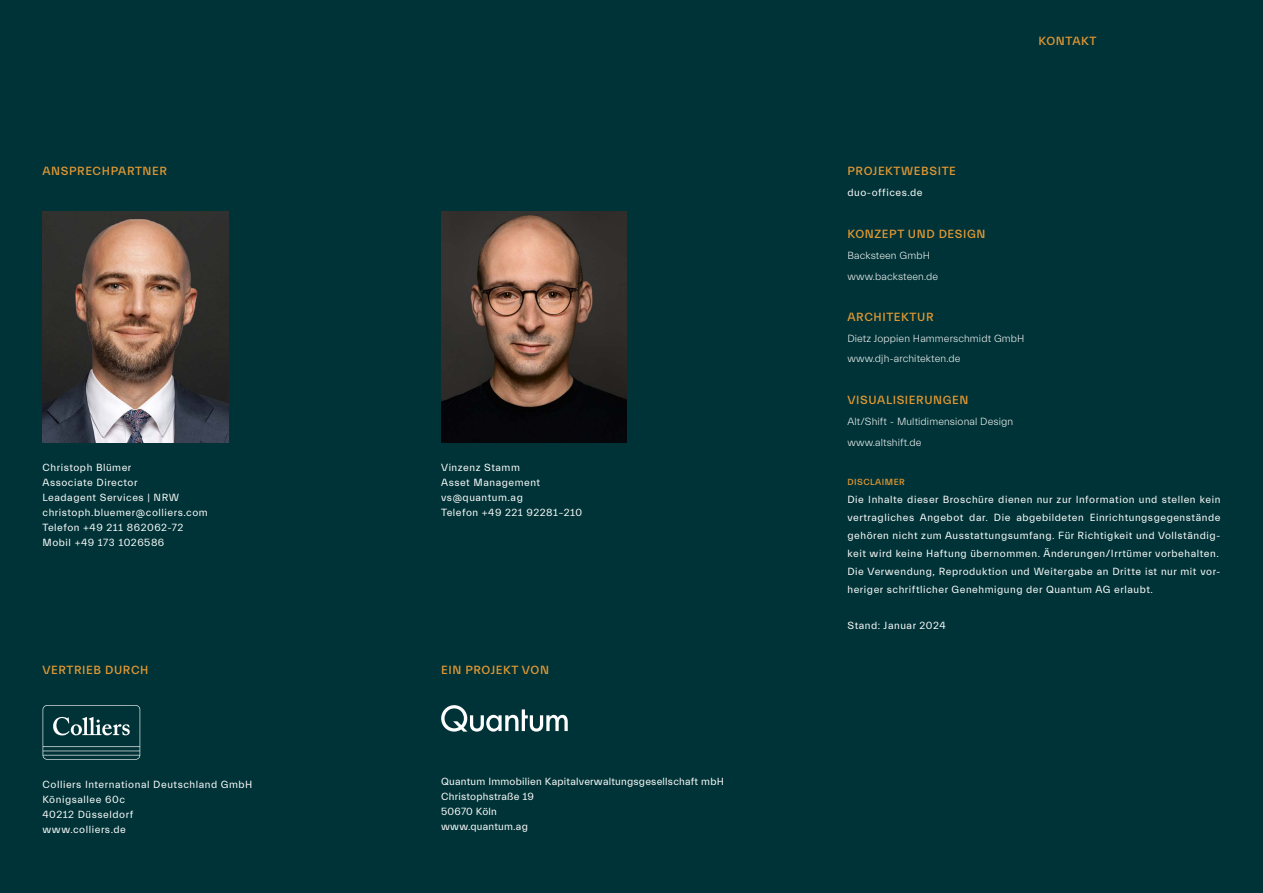
<style>
.page{position:relative;width:1263px;height:893px;background:#003337}
.page>*{position:absolute;margin:0;border:0;box-sizing:border-box;transform-origin:0 0}
.t1{font:500 12px "Everett";letter-spacing:.05em;color:#e09733}
.t2{font:10.5px/15px "Everett";letter-spacing:.05em;color:#fff}
.t3{font:300 10.5px/20.2px "Everett";letter-spacing:.01em;color:#fff}
.t4{font:10.5px/15px "Everett";letter-spacing:.02em;color:#fff}
.t5{font:500 9px "Everett";letter-spacing:.05em;color:#e09733}
</style>
<div class="page">
<img style="left:441px;top:211px;width:186px;height:231px">
<svg style="left:441px;top:705px;width:127px;height:27px"></svg>
<img style="left:43px;top:211px;width:185px;height:231px">
<svg style="left:43px;top:705px;width:97px;height:55px"></svg>
<p class="t1" style="left:1038px;top:34px;width:59px">KONTAKT</p>
<p class="t1" style="left:43px;top:165px;width:126px">ANSPRECHPARTNER</p>
<p class="t1" style="left:847px;top:165px;width:110px">PROJEKTWEBSITE</p>
<p class="t2" style="left:847px;top:186px;width:77px">duo-offices.de</p>
<p class="t1" style="left:847px;top:228px;width:140px">KONZEPT UND DESIGN</p>
<p class="t3" style="left:847px;top:246px;width:92px">Backsteen GmbH www.backsteen.de</p>
<p class="t1" style="left:847px;top:311px;width:88px">ARCHITEKTUR</p>
<p class="t3" style="left:847px;top:329px;width:178px">Dietz Joppien Hammerschmidt GmbH www.djh-architekten.de</p>
<p class="t1" style="left:847px;top:394px;width:123px">VISUALISIERUNGEN</p>
<p class="t3" style="left:847px;top:412px;width:167px">Alt/Shift - Multidimensional Design www.altshift.de</p>
<p class="t2" style="left:43px;top:460px;width:167px">Christoph Blümer<br>Associate Director<br>Leadagent Services | NRW christoph.bluemer@colliers.com<br>Telefon +49 211 862062-72<br>Mobil +49 173 1026586</p>
<p class="t2" style="left:441px;top:460px;width:143px">Vinzenz Stamm<br>Asset Management vs@quantum.ag<br>Telefon +49 221 92281–210</p>
<p class="t5" style="left:847px;top:477px;width:59px">DISCLAIMER</p>
<p class="t2" style="left:847px;top:491px;width:374px;line-height:18px">Die Inhalte dieser Broschüre dienen nur zur Information und stellen kein vertragliches Angebot dar. Die abgebildeten Einrichtungsgegenstände gehören nicht zum Ausstattungsumfang. Für Richtigkeit und Vollständig&shy;keit wird keine Haftung übernommen. Änderungen/Irrtümer vorbehalten.<br>Die Verwendung, Reproduktion und Weitergabe an Dritte ist nur mit vor&shy;heriger schriftlicher Genehmigung der Quantum AG erlaubt.</p>
<p class="t2" style="left:847px;top:618px;width:100px">Stand: Januar 2024</p>
<p class="t1" style="left:43px;top:663px;width:107px">VERTRIEB DURCH</p>
<p class="t1" style="left:441px;top:663px;width:109px">EIN PROJEKT VON</p>
<p class="t2" style="left:43px;top:777px;width:211px">Colliers International Deutschland GmbH<br>Königsallee 60c<br>40212 Düsseldorf<br>www.colliers.de</p>
<p class="t4" style="left:441px;top:774px;width:284px">Quantum Immobilien Kapitalverwaltungsgesellschaft mbH<br>Christophstraße 19<br>50670 Köln<br>www.quantum.ag</p>
</div>
